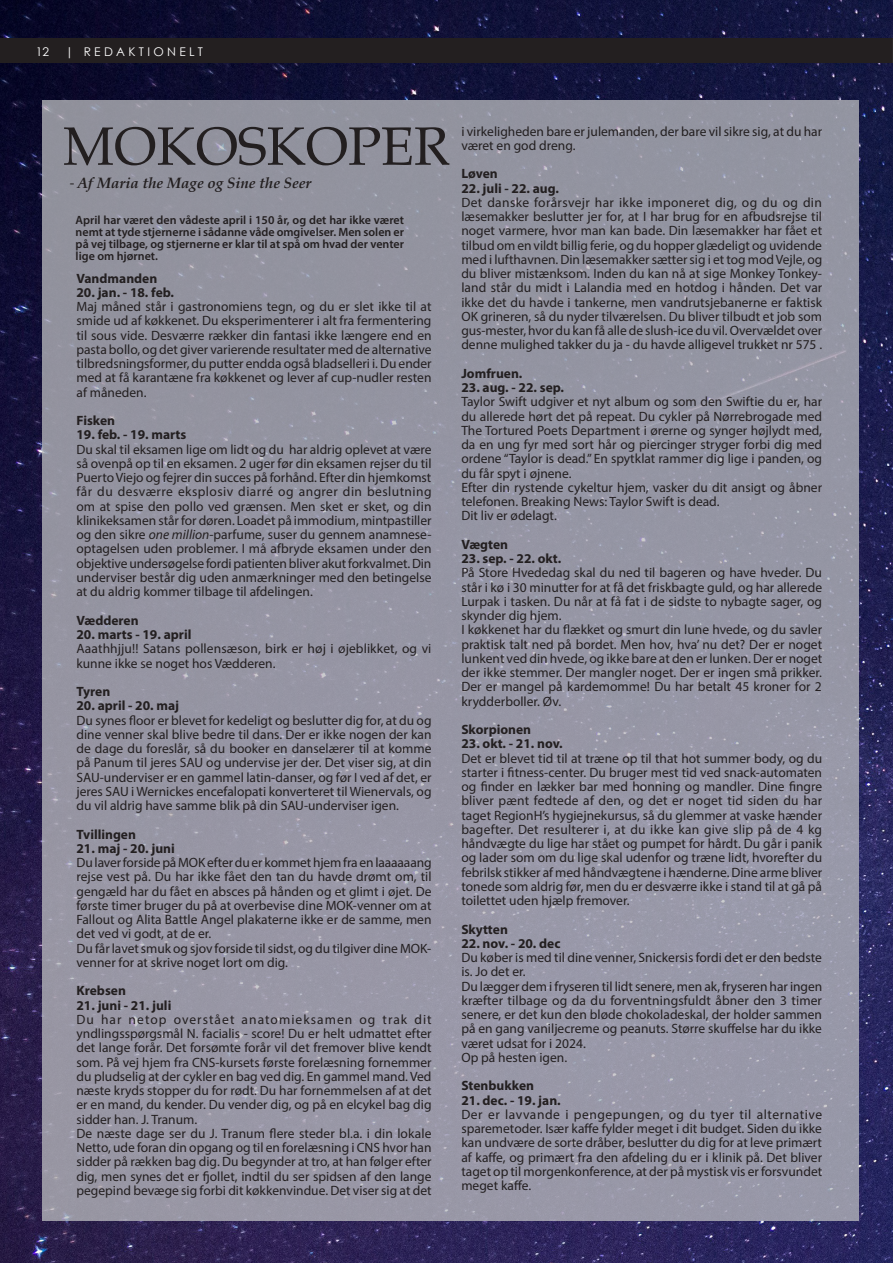
<style>
.page{position:relative;width:893px;height:1263px;background:#fff}
.page>*{position:absolute;margin:0;border:0;box-sizing:border-box;transform-origin:0 0}
.Brødtekst{font:54px "Book Antiqua";color:#231f20}
.Brødtekst-2{font:italic 700 15px "Book Antiqua";color:#231f20}
.Brødtekst-3{font:13.5px/14.2px "Myriad Pro";color:#231f20;text-align:justify}
.Brødtekst-4{font:700 13.5px "Myriad Pro";color:#231f20}
.Brødtekst-5{font:600 12px/12px "Myriad Pro";color:#231f20;text-align:justify}
.t1{font:12px "Century Gothic";color:#fff}
.s1{font-family:"Myriad Pro";font-weight:400;font-style:normal}
.s2{font-style:italic}
</style>
<div class="page">
<div style="left:1px;top:38px;width:891px;height:26px;background:#231f20"></div>
<div style="left:0;top:37px;width:893px;height:28px;border:2px solid #231f20"></div>
<img style="left:0;top:64px;width:893px;height:1199px">
<img style="left:0;top:0;width:893px;height:37px">
<div style="left:42px;top:100px;width:817px;height:1120px;background:#9696a4"></div>
<p class="t1" style="left:36px;top:43px;width:15px">12</p>
<p class="t1" style="left:66px;top:43px;width:139px">| R E D A K T I O N E L T</p>
<p class="Brødtekst" style="left:63px;top:109px;width:388px">MOKOSKOPER</p>
<p class="Brødtekst-2" style="left:70px;top:172px;width:243px"><span class="s1">-</span> Af Maria the Mage og Sine the Seer</p>
<p class="Brødtekst-5" style="left:76px;top:213px;width:330px">April har været den vådeste april i 150 år, og det har ikke været nemt at tyde stjernerne i sådanne våde omgivelser. Men solen er på vej tilbage, og stjernerne er klar til at spå om hvad der venter lige om hjørnet.</p>
<p class="Brødtekst-4" style="left:76px;top:269px;width:82px">Vandmanden</p>
<p class="Brødtekst-4" style="left:76px;top:284px;width:99px">20. jan. - 18. feb.</p>
<p class="Brødtekst-3" style="left:76px;top:299px;width:357px">Maj måned står i gastronomiens tegn, og du er slet ikke til at smide ud af køkkenet. Du eksperimenterer i alt fra fermentering til sous vide. Desværre rækker din fantasi ikke længere end en pasta bollo, og det giver varierende resultater med de alternative tilbredsningsformer, du putter endda også bladselleri i. Du ender med at få karantæne fra køkkenet og lever af cup-nudler resten af måneden.</p>
<p class="Brødtekst-4" style="left:76px;top:412px;width:40px">Fisken</p>
<p class="Brødtekst-4" style="left:76px;top:426px;width:111px">19. feb. - 19. marts</p>
<p class="Brødtekst-3" style="left:76px;top:442px;width:357px">Du skal til eksamen lige om lidt og du har aldrig oplevet at være så ovenpå op til en eksamen. 2 uger før din eksamen rejser du til Puerto Viejo og fejrer din succes på forhånd. Efter din hjemkomst får du desværre eksplosiv diarré og angrer din beslutning om at spise den pollo ved grænsen. Men sket er sket, og din klinikeksamen står for døren. Loadet på immodium, mintpastiller og den sikre <span class="s2">one million</span>-parfume, suser du gennem anamnese&shy;optagelsen uden problemer. I må afbryde eksamen under den objektive undersøgelse fordi patienten bliver akut forkvalmet. Din underviser består dig uden anmærkninger med den betingelse at du aldrig kommer tilbage til afdelingen.</p>
<p class="Brødtekst-4" style="left:76px;top:611px;width:64px">Vædderen</p>
<p class="Brødtekst-4" style="left:76px;top:626px;width:116px">20. marts - 19. april</p>
<p class="Brødtekst-3" style="left:76px;top:641px;width:356px">Aaathhjju!! Satans pollensæson, birk er høj i øjeblikket, og vi kunne ikke se noget hos Vædderen.</p>
<p class="Brødtekst-4" style="left:76px;top:683px;width:35px">Tyren</p>
<p class="Brødtekst-4" style="left:76px;top:697px;width:104px">20. april - 20. maj</p>
<p class="Brødtekst-3" style="left:76px;top:713px;width:357px">Du synes floor er blevet for kedeligt og beslutter dig for, at du og dine venner skal blive bedre til dans. Der er ikke nogen der kan de dage du foreslår, så du booker en danselærer til at komme på Panum til jeres SAU og undervise jer der. Det viser sig, at din SAU-underviser er en gammel latin-danser, og før I ved af det, er jeres SAU i Wernickes encefalopati konverteret til Wienervals, og du vil aldrig have samme blik på din SAU-underviser igen.</p>
<p class="Brødtekst-4" style="left:76px;top:825px;width:61px">Tvillingen</p>
<p class="Brødtekst-4" style="left:76px;top:839px;width:100px">21. maj - 20. juni</p>
<p class="Brødtekst-3" style="left:76px;top:855px;width:357px">Du laver forside på MOK efter du er kommet hjem fra en laaaaaang rejse vest på. Du har ikke fået den tan du havde drømt om, til gengæld har du fået en absces på hånden og et glimt i øjet. De første timer bruger du på at overbevise dine MOK-venner om at Fallout og Alita Battle Angel plakaterne ikke er de samme, men det ved vi godt, at de er.</p>
<p class="Brødtekst-3" style="left:76px;top:941px;width:356px">Du får lavet smuk og sjov forside til sidst, og du tilgiver dine MOK&shy;venner for at skrive noget lort om dig.</p>
<p class="Brødtekst-4" style="left:76px;top:982px;width:51px">Krebsen</p>
<p class="Brødtekst-4" style="left:76px;top:996px;width:96px">21. juni - 21. juli</p>
<p class="Brødtekst-3" style="left:76px;top:1012px;width:357px">Du har netop overstået anatomieksamen og trak dit yndlingsspørgsmål N. facialis - score! Du er helt udmattet efter det lange forår. Det forsømte forår vil det fremover blive kendt som. På vej hjem fra CNS-kursets første forelæsning fornemmer du pludselig at der cykler en bag ved dig. En gammel mand. Ved næste kryds stopper du for rødt. Du har fornemmelsen af at det er en mand, du kender. Du vender dig, og på en elcykel bag dig sidder han. J. Tranum.</p>
<p class="Brødtekst-3" style="left:76px;top:1126px;width:357px">De næste dage ser du J. Tranum flere steder bl.a. i din lokale Netto, ude foran din opgang og til en forelæsning i CNS hvor han sidder på rækken bag dig. Du begynder at tro, at han følger efter dig, men synes det er fjollet, indtil du ser spidsen af den lange pegepind bevæge sig forbi dit køkkenvindue. Det viser sig at det</p>
<p class="Brødtekst-3" style="left:461px;top:124px;width:362px">i virkeligheden bare er julemanden, der bare vil sikre sig, at du har været en god dreng.</p>
<p class="Brødtekst-4" style="left:461px;top:165px;width:38px">Løven</p>
<p class="Brødtekst-4" style="left:461px;top:179px;width:99px">22. juli - 22. aug.</p>
<p class="Brødtekst-3" style="left:461px;top:195px;width:362px">Det danske forårsvejr har ikke imponeret dig, og du og din læsemakker beslutter jer for, at I har brug for en afbudsrejse til noget varmere, hvor man kan bade. Din læsemakker har fået et tilbud om en vildt billig ferie, og du hopper glædeligt og uvidende med i lufthavnen. Din læsemakker sætter sig i et tog mod Vejle, og du bliver mistænksom. Inden du kan nå at sige Monkey Tonkey&shy;land står du midt i Lalandia med en hotdog i hånden. Det var ikke det du havde i tankerne, men vandrutsjebanerne er faktisk OK grineren, så du nyder tilværelsen. Du bliver tilbudt et job som gus-mester, hvor du kan få alle de slush-ice du vil. Overvældet over denne mulighed takker du ja - du havde alligevel trukket nr 575 .</p>
<p class="Brødtekst-4" style="left:461px;top:364px;width:63px">Jomfruen.</p>
<p class="Brødtekst-4" style="left:461px;top:379px;width:104px">23. aug. - 22. sep.</p>
<p class="Brødtekst-3" style="left:461px;top:394px;width:362px">Taylor Swift udgiver et nyt album og som den Swiftie du er, har du allerede hørt det på repeat. Du cykler på Nørrebrogade med The Tortured Poets Department i ørerne og synger højlydt med, da en ung fyr med sort hår og piercinger stryger forbi dig med ordene “Taylor is dead.” En spytklat rammer dig lige i panden, og du får spyt i øjnene.</p>
<p class="Brødtekst-3" style="left:461px;top:480px;width:362px">Efter din rystende cykeltur hjem, vasker du dit ansigt og åbner telefonen. Breaking News: Taylor Swift is dead.</p>
<p class="Brødtekst-3" style="left:461px;top:508px;width:97px">Dit liv er ødelagt.</p>
<p class="Brødtekst-4" style="left:461px;top:535px;width:48px">Vægten</p>
<p class="Brødtekst-4" style="left:461px;top:550px;width:101px">23. sep. - 22. okt.</p>
<p class="Brødtekst-3" style="left:461px;top:565px;width:362px">På Store Hvededag skal du ned til bageren og have hveder. Du står i kø i 30 minutter for at få det friskbagte guld, og har allerede Lurpak i tasken. Du når at få fat i de sidste to nybagte sager, og skynder dig hjem.</p>
<p class="Brødtekst-3" style="left:461px;top:622px;width:362px">I køkkenet har du flækket og smurt din lune hvede, og du savler praktisk talt ned på bordet. Men hov, hva’ nu det? Der er noget lunkent ved din hvede, og ikke bare at den er lunken. Der er noget der ikke stemmer. Der mangler noget. Der er ingen små prikker.<br>Der er mangel på kardemomme! Du har betalt 45 kroner for 2 krydderboller. Øv.</p>
<p class="Brødtekst-4" style="left:461px;top:721px;width:71px">Skorpionen</p>
<p class="Brødtekst-4" style="left:461px;top:735px;width:103px">23. okt. - 21. nov.</p>
<p class="Brødtekst-3" style="left:461px;top:751px;width:362px">Det er blevet tid til at træne op til that hot summer body, og du starter i fitness-center. Du bruger mest tid ved snack-automaten og finder en lækker bar med honning og mandler. Dine fingre bliver pænt fedtede af den, og det er noget tid siden du har taget RegionH’s hygiejnekursus, så du glemmer at vaske hænder bagefter. Det resulterer i, at du ikke kan give slip på de 4 kg håndvægte du lige har stået og pumpet for hårdt. Du går i panik og lader som om du lige skal udenfor og træne lidt, hvorefter du febrilsk stikker af med håndvægtene i hænderne. Dine arme bliver tonede som aldrig før, men du er desværre ikke i stand til at gå på toilettet uden hjælp fremover.</p>
<p class="Brødtekst-4" style="left:461px;top:920px;width:48px">Skytten</p>
<p class="Brødtekst-4" style="left:461px;top:934px;width:101px">22. nov. - 20. dec</p>
<p class="Brødtekst-3" style="left:461px;top:950px;width:362px">Du køber is med til dine venner, Snickersis fordi det er den bedste is. Jo det er.</p>
<p class="Brødtekst-3" style="left:461px;top:979px;width:362px">Du lægger dem i fryseren til lidt senere, men ak, fryseren har ingen kræfter tilbage og da du forventningsfuldt åbner den 3 timer senere, er det kun den bløde chokoladeskal, der holder sammen på en gang vaniljecreme og peanuts. Større skuffelse har du ikke været udsat for i 2024.</p>
<p class="Brødtekst-3" style="left:461px;top:1050px;width:107px">Op på hesten igen.</p>
<p class="Brødtekst-4" style="left:461px;top:1077px;width:74px">Stenbukken</p>
<p class="Brødtekst-4" style="left:461px;top:1091px;width:101px">21. dec. - 19. jan.</p>
<p class="Brødtekst-3" style="left:461px;top:1107px;width:362px">Der er lavvande i pengepungen, og du tyer til alternative sparemetoder. Især kaffe fylder meget i dit budget. Siden du ikke kan undvære de sorte dråber, beslutter du dig for at leve primært af kaffe, og primært fra den afdeling du er i klinik på. Det bliver taget op til morgenkonference, at der på mystisk vis er forsvundet meget kaffe.</p>
</div>
